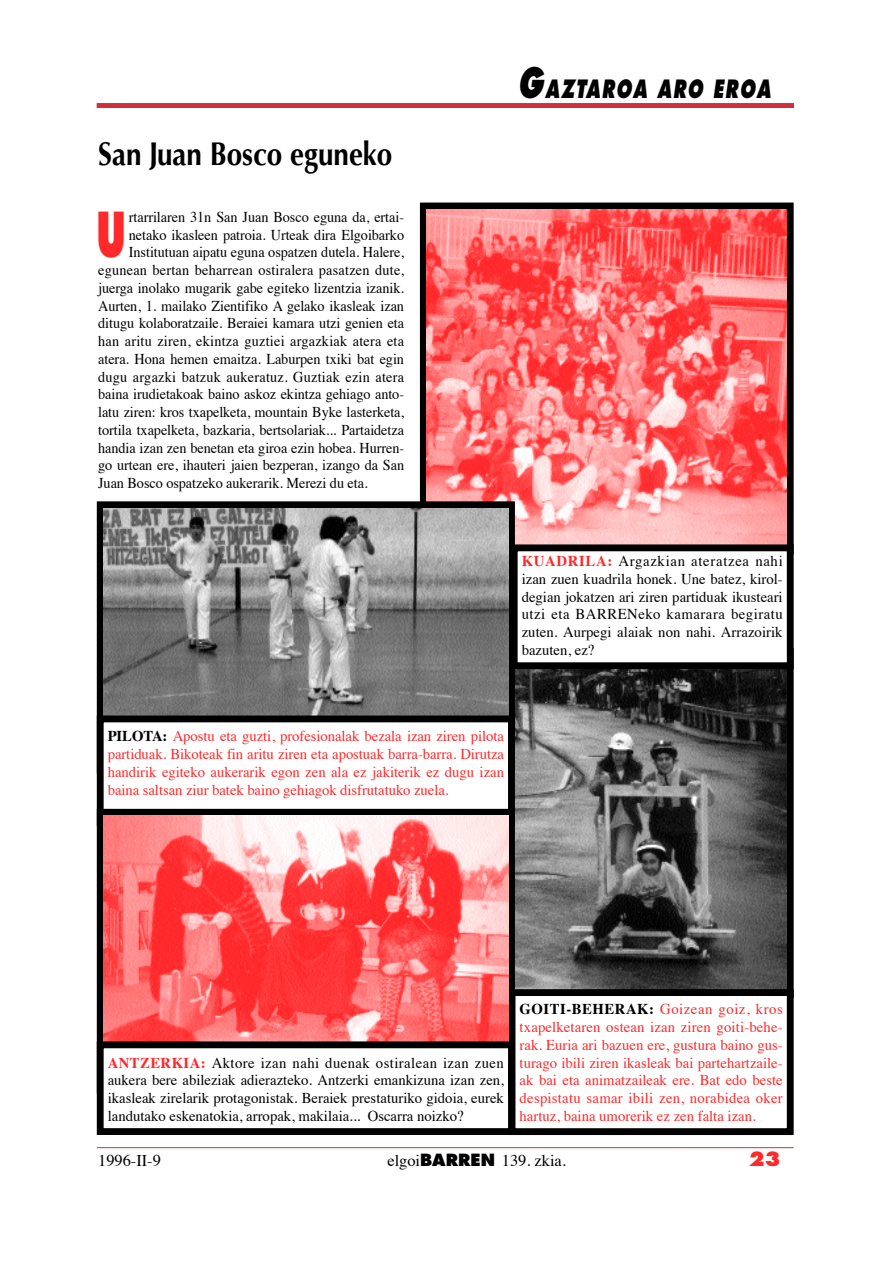
<style>
.page{position:relative;width:893px;height:1263px;background:#fff}
.page>*{position:absolute;margin:0;border:0;box-sizing:border-box;transform-origin:0 0}
.t1{font:800 60.3px "Futura";color:#ff282a;scale:.6 1}
.t2{font:700 32.7px "Optima";color:#000;scale:.85 1}
.t3{font:italic 800 24.6px "Futura";letter-spacing:.085em;color:#000;scale:.7 1}
.t4{font:800 19.05px "Futura";color:#ff282a}
.t5{font:16.35px "Times";color:#000}
.t6{font:15px "Times";letter-spacing:-.005em;color:#000;scale:.95 1}
.t7{font:15px/17.7px "Times";letter-spacing:-.005em;color:#ff282a;text-align:justify}
.t8{font:15px/17.7px "Times";letter-spacing:-.005em;color:#000;text-align:justify}
.t9{font:15px "Times";letter-spacing:.015em;color:#000;scale:.95 1}
.s1{font-size:40.95px}
.s2{font-weight:700;color:#ff282a}
.s3{font-weight:700;color:#000}
.s4{font-family:"Futura";font-weight:800}
</style>
<div class="page">
<div style="left:420px;top:203px;width:373px;height:351px;border:7px solid #000"></div>
<img style="left:427px;top:209px;width:359px;height:335px">
<div style="left:493px;top:648px;width:300px;height:350px;border:7px solid #000"></div>
<img style="left:515px;top:669px;width:271px;height:320px">
<div style="left:97px;top:501px;width:418px;height:273px;border:7px solid #000"></div>
<img style="left:104px;top:508px;width:404px;height:208px">
<svg style="left:96px;top:1147px;width:698px;height:1px"></svg>
<div style="left:97px;top:103px;width:697px;height:5px;background:#d12f3c"></div>
<div style="left:104px;top:722px;width:404px;height:97px;background:#fff"></div>
<div style="left:97px;top:716px;width:418px;height:110px;border:7px solid #000"></div>
<div style="left:515px;top:996px;width:271px;height:132px;background:#fff"></div>
<div style="left:508px;top:989px;width:285px;height:146px;border:7px solid #000"></div>
<div style="left:517px;top:551px;width:269px;height:111px;background:#fff"></div>
<div style="left:511px;top:544px;width:282px;height:125px;border:7px solid #000"></div>
<div style="left:97px;top:809px;width:418px;height:285px;border:7px solid #000"></div>
<img style="left:104px;top:816px;width:404px;height:225px">
<div style="left:104px;top:1048px;width:404px;height:80px;background:#fff"></div>
<div style="left:97px;top:1041px;width:418px;height:94px;border:7px solid #000"></div>
<h2 class="t2" style="left:98px;top:134px;width:347px">San Juan Bosco eguneko</h2>
<h1 class="t1" style="left:97px;top:209px;width:51px">U</h1>
<p class="t6" style="left:129px;top:211px;width:291px">rtarrilaren 31n San Juan Bosco eguna da, ertai-</p>
<p class="t6" style="left:129px;top:228px;width:291px">netako ikasleen patroia. Urteak dira Elgoibarko</p>
<p class="t6" style="left:129px;top:246px;width:291px">Institutuan aipatu eguna ospatzen dutela. Halere,</p>
<p class="t9" style="left:98px;top:264px;width:323px">egunean bertan beharrean ostiralera pasatzen dute,</p>
<p class="t6" style="left:98px;top:282px;width:323px">juerga inolako mugarik gabe egiteko lizentzia izanik.</p>
<p class="t6" style="left:98px;top:299px;width:323px">Aurten, 1. mailako Zientifiko A gelako ikasleak izan</p>
<p class="t6" style="left:98px;top:317px;width:323px">ditugu kolaboratzaile. Beraiei kamara utzi genien eta</p>
<p class="t9" style="left:98px;top:335px;width:323px">han aritu ziren, ekintza guztiei argazkiak atera eta</p>
<p class="t6" style="left:98px;top:353px;width:323px">atera. Hona hemen emaitza. Laburpen txiki bat egin</p>
<p class="t9" style="left:98px;top:370px;width:323px">dugu argazki batzuk aukeratuz. Guztiak ezin atera</p>
<p class="t6" style="left:98px;top:388px;width:323px">baina irudietakoak baino askoz ekintza gehiago anto-</p>
<p class="t6" style="left:98px;top:406px;width:323px">latu ziren: kros txapelketa, mountain Byke lasterketa,</p>
<p class="t6" style="left:98px;top:424px;width:323px">tortila txapelketa, bazkaria, bertsolariak... Partaidetza</p>
<p class="t6" style="left:98px;top:441px;width:323px">handia izan zen benetan eta giroa ezin hobea. Hurren-</p>
<p class="t6" style="left:98px;top:459px;width:323px">go urtean ere, ihauteri jaien bezperan, izango da San</p>
<p class="t6" style="left:98px;top:477px;width:285px">Juan Bosco ospatzeko aukerarik. Merezi du eta.</p>
<h3 class="t3" style="left:517px;top:78px;width:363px"><span class="s1">G</span>AZTAROA ARO EROA</h3>
<p class="t8" style="left:521px;top:554px;width:262px"><span class="s2">KUADRILA:</span> Argazkian ateratzea nahi izan zuen kuadrila honek. Une batez, kirol&shy;degian jokatzen ari ziren partiduak ikusteari utzi eta BARRENeko kamarara begiratu zuten. Aurpegi alaiak non nahi. Arrazoirik bazuten, ez?</p>
<p class="t7" style="left:108px;top:729px;width:398px"><span class="s3">PILOTA:</span> Apostu eta guzti, profesionalak bezala izan ziren pilota partiduak. Bikoteak fin aritu ziren eta apostuak barra-barra. Dirutza handirik egiteko aukerarik egon zen ala ez jakiterik ez dugu izan baina saltsan ziur batek baino gehiagok disfrutatuko zuela.</p>
<p class="t8" style="left:108px;top:1055px;width:398px"><span class="s2">ANTZERKIA:</span> Aktore izan nahi duenak ostiralean izan zuen aukera bere abileziak adierazteko. Antzerki emankizuna izan zen, ikasleak zirelarik protagonistak. Beraiek prestaturiko gidoia, eurek landutako eskenatokia, arropak, makilaia... Oscarra noizko?</p>
<p class="t7" style="left:519px;top:1002px;width:265px"><span class="s3">GOITI-BEHERAK:</span> Goizean goiz, kros txapelketaren ostean izan ziren goiti-behe&shy;rak. Euria ari bazuen ere, gustura baino gus&shy;turago ibili ziren ikasleak bai partehartzaile&shy;ak bai eta animatzaileak ere. Bat edo beste despistatu samar ibili zen, norabidea oker hartuz, baina umorerik ez zen falta izan.</p>
<p class="t5" style="left:98px;top:1154px;width:64px">1996-II-9</p>
<p class="t5" style="left:387px;top:1154px;width:180px">elgoi<span class="s4">BARREN</span> 139. zkia.</p>
<p class="t4" style="left:748px;top:1151px;width:33px">23</p>
</div>
